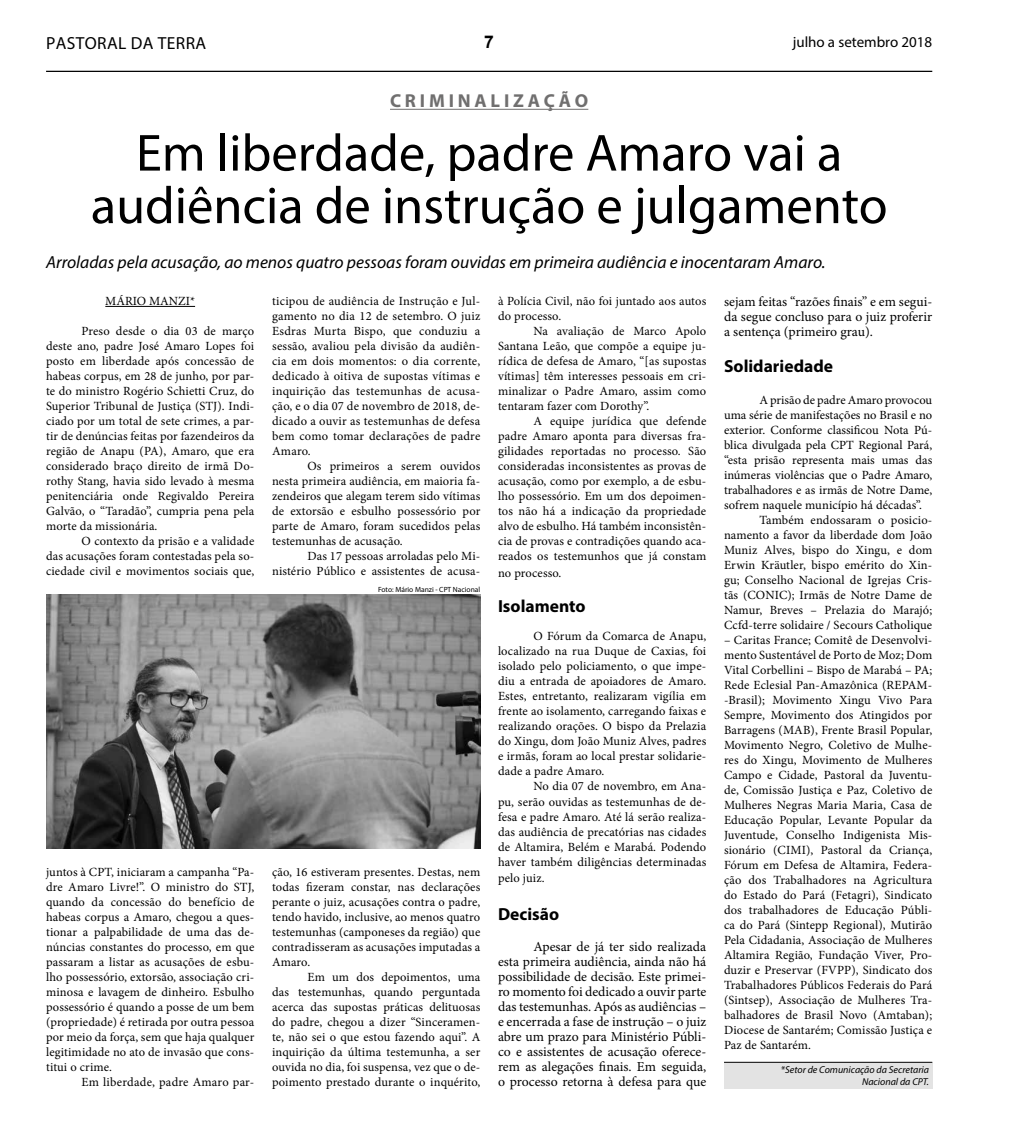
<style>
.page{position:relative;width:1028px;height:1124px;background:#fff}
.page>*{position:absolute;margin:0;border:0;box-sizing:border-box;transform-origin:0 0}
.t1{font:52.5px/52.5px "Myriad Pro";color:#000;text-align:center}
.t2{font:700 18.75px "Myriad Pro";color:#706f6f}
.t3{font:italic 17.5px "Myriad Pro";color:#000}
.t4{font:700 17.5px "Myriad Pro";color:#000}
.t5{font:17.5px "Myriad Pro";letter-spacing:.02em;color:#000}
.t6{font:700 17.5px "Arial";color:#000}
.t7{font:15px "Myriad Pro";color:#000}
.t8{font:13.75px/15px "Minion Pro";color:#000;text-align:justify}
.t9{font:12.5px/15px "Minion Pro";letter-spacing:.005em;color:#000;text-align:justify}
.t10{font:italic 10px/12px "Myriad Pro";color:#000;text-align:right}
.t11{font:7.5px "Myriad Pro";color:#000}
</style>
<div class="page">
<img style="left:46px;top:594px;width:434px;height:254px">
<hr style="left:46px;top:71px;width:886px;height:1px;background:#000">
<hr style="left:390px;top:109px;width:198px;height:1px;background:#706f6f">
<div style="left:724px;top:1062px;width:208px;height:26px;background:#e3e3e3"></div>
<hr style="left:724px;top:1061px;width:208px;height:1px;background:#000">
<hr style="left:105px;top:306px;width:90px;height:1px;background:#000">
<h3 class="t5" style="left:46px;top:32px;width:162px">PASTORAL DA TERRA</h3>
<h3 class="t6" style="left:484px;top:30px;width:11px">7</h3>
<h2 class="t2" style="left:390px;top:89px;width:200px">C R I M I N A L I Z A Ç Ã O</h2>
<p class="t7" style="left:792px;top:32px;width:141px">julho a setembro 2018</p>
<h1 class="t1" style="left:91px;top:126px;width:798px">Em liberdade, padre Amaro vai a audiência de instrução e julgamento</h1>
<h3 class="t3" style="left:46px;top:251px;width:781px">Arroladas pela acusação, ao menos quatro pessoas foram ouvidas em primeira audiência e inocentaram Amaro.</h3>
<p class="t9" style="left:272px;top:294px;width:210px">ticipou de audiência de Instrução e Jul&shy;gamento no dia 12 de setembro. O juiz Esdras Murta Bispo, que conduziu a sessão, avaliou pela divisão da audiên&shy;cia em dois momentos: o dia corrente, dedicado à oitiva de supostas vítimas e inquirição das testemunhas de acusa&shy;ção, e o dia 07 de novembro de 2018, de&shy;dicado a ouvir as testemunhas de defesa bem como tomar declarações de padre Amaro.</p>
<p class="t9" style="left:272px;top:459px;width:210px;text-indent:35px">Os primeiros a serem ouvidos nesta primeira audiência, em maioria fa&shy;zendeiros que alegam terem sido vítimas de extorsão e esbulho possessório por parte de Amaro, foram sucedidos pelas testemunhas de acusação.</p>
<p class="t9" style="left:272px;top:549px;width:210px;text-align:right">Das 17 pessoas arroladas pelo Mi&shy;nistério Público e assistentes de acusa-</p>
<p class="t9" style="left:105px;top:294px;width:91px">MÁRIO MANZI*</p>
<p class="t9" style="left:46px;top:324px;width:210px;text-indent:35px">Preso desde o dia 03 de março deste ano, padre José Amaro Lopes foi posto em liberdade após concessão de habeas corpus, em 28 de junho, por par&shy;te do ministro Rogério Schietti Cruz, do Superior Tribunal de Justiça (STJ). Indi&shy;ciado por um total de sete crimes, a par&shy;tir de denúncias feitas por fazendeiros da região de Anapu (PA), Amaro, que era considerado braço direito de irmã Do&shy;rothy Stang, havia sido levado à mesma penitenciária onde Regivaldo Pereira Galvão, o “Taradão”, cumpria pena pela morte da missionária.</p>
<p class="t9" style="left:46px;top:534px;width:210px;text-indent:35px">O contexto da prisão e a validade das acusações foram contestadas pela so&shy;ciedade civil e movimentos sociais que,</p>
<p class="t8" style="left:724px;top:294px;width:210px">sejam feitas “razões finais” e em segui&shy;da segue concluso para o juiz proferir a sentença (primeiro grau).</p>
<h3 class="t4" style="left:724px;top:355px;width:110px">Solidariedade</h3>
<p class="t9" style="left:759px;top:392px;width:174px">A prisão de padre Amaro provocou</p>
<p class="t9" style="left:724px;top:407px;width:210px">uma série de manifestações no Brasil e no</p>
<p class="t9" style="left:724px;top:422px;width:210px">exterior. Conforme classificou Nota Pú-</p>
<p class="t9" style="left:724px;top:437px;width:210px">blica divulgada pela CPT Regional Pará,</p>
<p class="t9" style="left:724px;top:452px;width:210px">“esta prisão representa mais umas das</p>
<p class="t9" style="left:724px;top:467px;width:210px">inúmeras violências que o Padre Amaro,</p>
<p class="t9" style="left:724px;top:482px;width:210px">trabalhadores e as irmãs de Notre Dame,</p>
<p class="t9" style="left:724px;top:497px;width:199px">sofrem naquele município há décadas”.</p>
<p class="t9" style="left:759px;top:512px;width:174px">Também endossaram o posicio-</p>
<p class="t9" style="left:724px;top:527px;width:210px">namento a favor da liberdade dom João</p>
<p class="t9" style="left:724px;top:542px;width:210px">Muniz Alves, bispo do Xingu, e dom</p>
<p class="t9" style="left:724px;top:557px;width:210px">Erwin Kräutler, bispo emérito do Xin-</p>
<p class="t9" style="left:724px;top:572px;width:210px">gu; Conselho Nacional de Igrejas Cris-</p>
<p class="t9" style="left:724px;top:587px;width:210px">tãs (CONIC); Irmãs de Notre Dame de</p>
<p class="t9" style="left:724px;top:602px;width:210px">Namur, Breves – Prelazia do Marajó;</p>
<p class="t9" style="left:724px;top:617px;width:210px">Ccfd-terre solidaire / Secours Catholique</p>
<p class="t9" style="left:724px;top:632px;width:210px">– Caritas France; Comitê de Desenvolvi&shy;mento Sustentável de Porto de Moz; Dom Vital Corbellini – Bispo de Marabá – PA; Rede Eclesial Pan-Amazônica (REPAM--Brasil); Movimento Xingu Vivo Para Sempre, Movimento dos Atingidos por Barragens (MAB), Frente Brasil Popular, Movimento Negro, Coletivo de Mulhe&shy;res do Xingu, Movimento de Mulheres Campo e Cidade, Pastoral da Juventu&shy;de, Comissão Justiça e Paz, Coletivo de Mulheres Negras Maria Maria, Casa de Educação Popular, Levante Popular da Juventude, Conselho Indigenista Mis&shy;sionário (CIMI), Pastoral da Criança, Fórum em Defesa de Altamira, Federa&shy;ção dos Trabalhadores na Agricultura do Estado do Pará (Fetagri), Sindicato dos trabalhadores de Educação Públi&shy;ca do Pará (Sintepp Regional), Mutirão Pela Cidadania, Associação de Mulheres Altamira Região, Fundação Viver, Pro&shy;duzir e Preservar (FVPP), Sindicato dos Trabalhadores Públicos Federais do Pará (Sintsep), Associação de Mulheres Tra&shy;balhadores de Brasil Novo (Amtaban); Diocese de Santarém; Comissão Justiça e Paz de Santarém.</p>
<p class="t9" style="left:498px;top:294px;width:210px">à Polícia Civil, não foi juntado aos autos do processo.</p>
<p class="t9" style="left:498px;top:324px;width:210px;text-indent:35px">Na avaliação de Marco Apolo Santana Leão, que compõe a equipe ju&shy;rídica de defesa de Amaro, “[as supostas vítimas] têm interesses pessoais em cri&shy;minalizar o Padre Amaro, assim como tentaram fazer com Dorothy”.</p>
<p class="t9" style="left:498px;top:414px;width:210px;text-indent:35px">A equipe jurídica que defende padre Amaro aponta para diversas fra&shy;gilidades reportadas no processo. São consideradas inconsistentes as provas de acusação, como por exemplo, a de esbu&shy;lho possessório. Em um dos depoimen&shy;tos não há a indicação da propriedade alvo de esbulho. Há também inconsistên&shy;cia de provas e contradições quando aca&shy;reados os testemunhos que já constam</p>
<p class="t9" style="left:498px;top:565px;width:65px">no processo.</p>
<h3 class="t4" style="left:498px;top:594px;width:89px">Isolamento</h3>
<p class="t9" style="left:498px;top:629px;width:210px;text-indent:35px">O Fórum da Comarca de Anapu, localizado na rua Duque de Caxias, foi isolado pelo policiamento, o que impe&shy;diu a entrada de apoiadores de Amaro.<br>Estes, entretanto, realizaram vigília em frente ao isolamento, carregando faixas e realizando orações. O bispo da Prelazia do Xingu, dom João Muniz Alves, padres e irmãs, foram ao local prestar solidarie&shy;dade a padre Amaro.</p>
<p class="t9" style="left:498px;top:779px;width:210px;text-indent:35px">No dia 07 de novembro, em Ana&shy;pu, serão ouvidas as testemunhas de de&shy;fesa e padre Amaro. Até lá serão realiza&shy;das audiência de precatórias nas cidades de Altamira, Belém e Marabá. Podendo haver também diligências determinadas</p>
<p class="t9" style="left:498px;top:870px;width:48px">pelo juiz.</p>
<h3 class="t4" style="left:498px;top:902px;width:63px">Decisão</h3>
<p class="t8" style="left:498px;top:939px;width:210px;text-indent:35px">Apesar de já ter sido realizada esta primeira audiência, ainda não há possibilidade de decisão. Este primei&shy;ro momento foi dedicado a ouvir parte das testemunhas. Após as audiências – e encerrada a fase de instrução – o juiz abre um prazo para Ministério Públi&shy;co e assistentes de acusação oferece&shy;rem as alegações finais. Em seguida, o processo retorna à defesa para que</p>
<p class="t11" style="left:378px;top:585px;width:104px">Foto: Mário Manzi - CPT Nacional</p>
<p class="t9" style="left:46px;top:864px;width:210px">juntos à CPT, iniciaram a campanha “Pa&shy;dre Amaro Livre!”. O ministro do STJ, quando da concessão do benefício de habeas corpus a Amaro, chegou a ques&shy;tionar a palpabilidade de uma das de&shy;núncias constantes do processo, em que passaram a listar as acusações de esbu&shy;lho possessório, extorsão, associação cri&shy;minosa e lavagem de dinheiro. Esbulho possessório é quando a posse de um bem (propriedade) é retirada por outra pessoa por meio da força, sem que haja qualquer legitimidade no ato de invasão que cons&shy;titui o crime.</p>
<p class="t9" style="left:81px;top:1074px;width:174px">Em liberdade, padre Amaro par-</p>
<p class="t9" style="left:272px;top:864px;width:210px">ção, 16 estiveram presentes. Destas, nem todas fizeram constar, nas declarações perante o juiz, acusações contra o padre, tendo havido, inclusive, ao menos quatro testemunhas (camponeses da região) que contradisseram as acusações imputadas a Amaro.</p>
<p class="t9" style="left:272px;top:969px;width:210px;text-indent:35px">Em um dos depoimentos, uma das testemunhas, quando perguntada acerca das supostas práticas delituosas do padre, chegou a dizer “Sinceramen&shy;te, não sei o que estou fazendo aqui”. A inquirição da última testemunha, a ser ouvida no dia, foi suspensa, vez que o de&shy;poimento prestado durante o inquérito,</p>
<p class="t10" style="left:781px;top:1063px;width:150px">*Setor de Comunicação da Secretaria<br>Nacional da CPT.</p>
</div>
